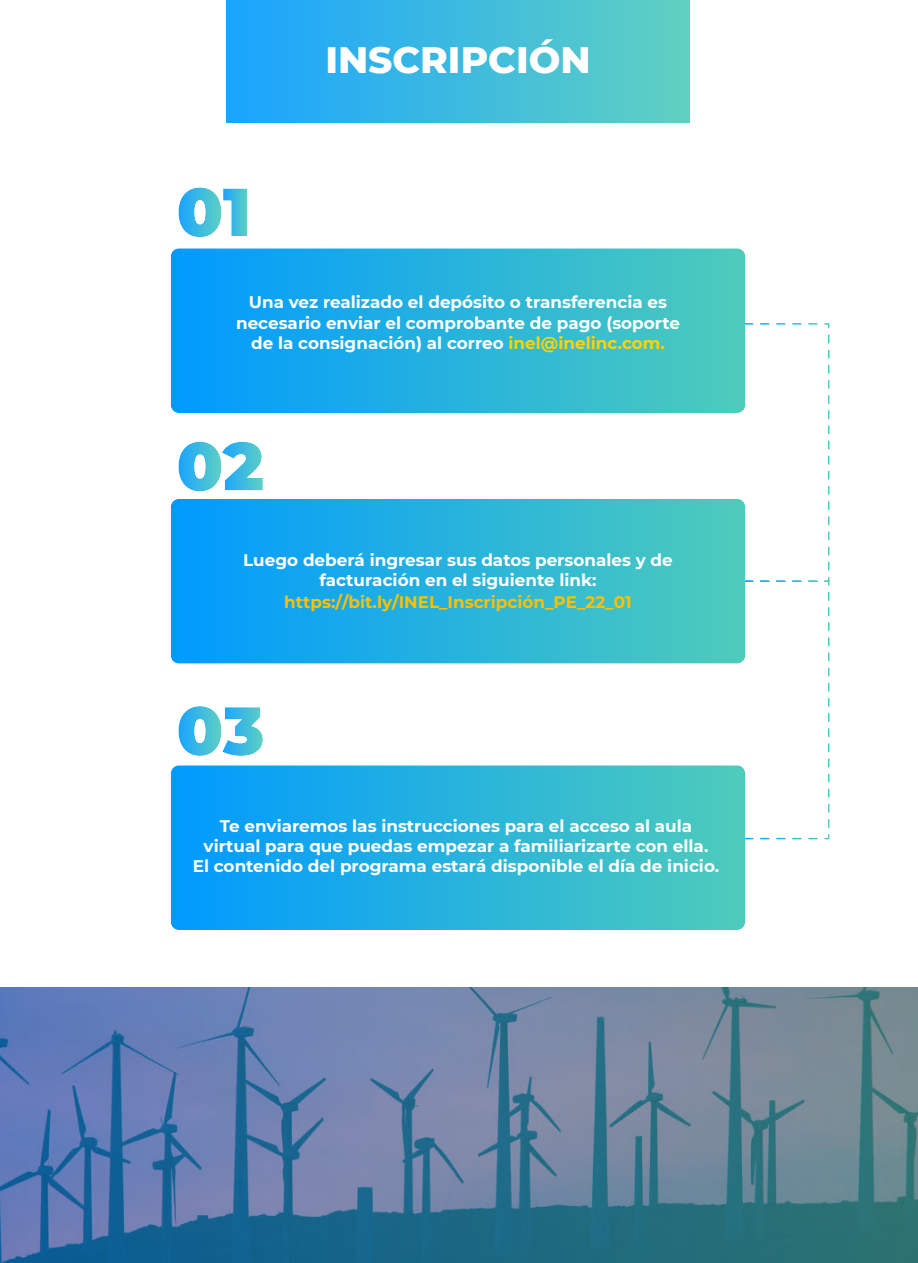
<style>
.page{position:relative;width:918px;height:1263px;background:#fff}
.page>*{position:absolute;margin:0;border:0;box-sizing:border-box;transform-origin:0 0}
.t1{font:800 37.5px "Montserrat";color:#fff}
.t2{font:700 16.8px/20.1px "Montserrat";color:#fff;text-align:center}
.t3{font:700 16.8px "Montserrat";color:#ffc000}
.s1{color:#ffd400}
</style>
<div class="page">
<svg style="left:0;top:987px;width:918px;height:276px;background:#5a7c9f"></svg>
<svg style="left:745px;top:322px;width:85px;height:7px"></svg>
<svg style="left:745px;top:335px;width:85px;height:251px"></svg>
<svg style="left:824px;top:592px;width:6px;height:248px"></svg>
<svg style="left:745px;top:838px;width:72px;height:1px"></svg>
<svg style="left:178px;top:187px;width:69px;height:50px"></svg>
<svg style="left:178px;top:442px;width:85px;height:49px"></svg>
<svg style="left:178px;top:706px;width:85px;height:50px"></svg>
<svg style="left:171px;top:248px;width:574px;height:165px;background:#28b3dc"></svg>
<svg style="left:171px;top:499px;width:574px;height:165px;background:#28b3dc"></svg>
<svg style="left:171px;top:765px;width:574px;height:165px;background:#28b3dc"></svg>
<div style="left:227px;top:0;width:462px;height:123px;background:linear-gradient(to right,#19a4ff,#60d0c1)"></div>
<h1 class="t1" style="left:325px;top:39px;width:267px">INSCRIPCIÓN</h1>
<p class="t2" style="left:236px;top:292px;width:446px">Una vez realizado el depósito o transferencia es necesario enviar el comprobante de pago (soporte de la consignación) al correo <span class="s1">inel@inelinc.com.</span></p>
<p class="t2" style="left:243px;top:550px;width:431px">Luego deberá ingresar sus datos personales y de facturación en el siguiente link:</p>
<p class="t3" style="left:284px;top:591px;width:349px">https://bit.ly/INEL_Inscripción_PE_22_01</p>
<p class="t2" style="left:193px;top:816px;width:528px">Te enviaremos las instrucciones para el acceso al aula virtual para que puedas empezar a familiarizarte con ella.<br>El contenido del programa estará disponible el día de inicio.</p>
</div>
